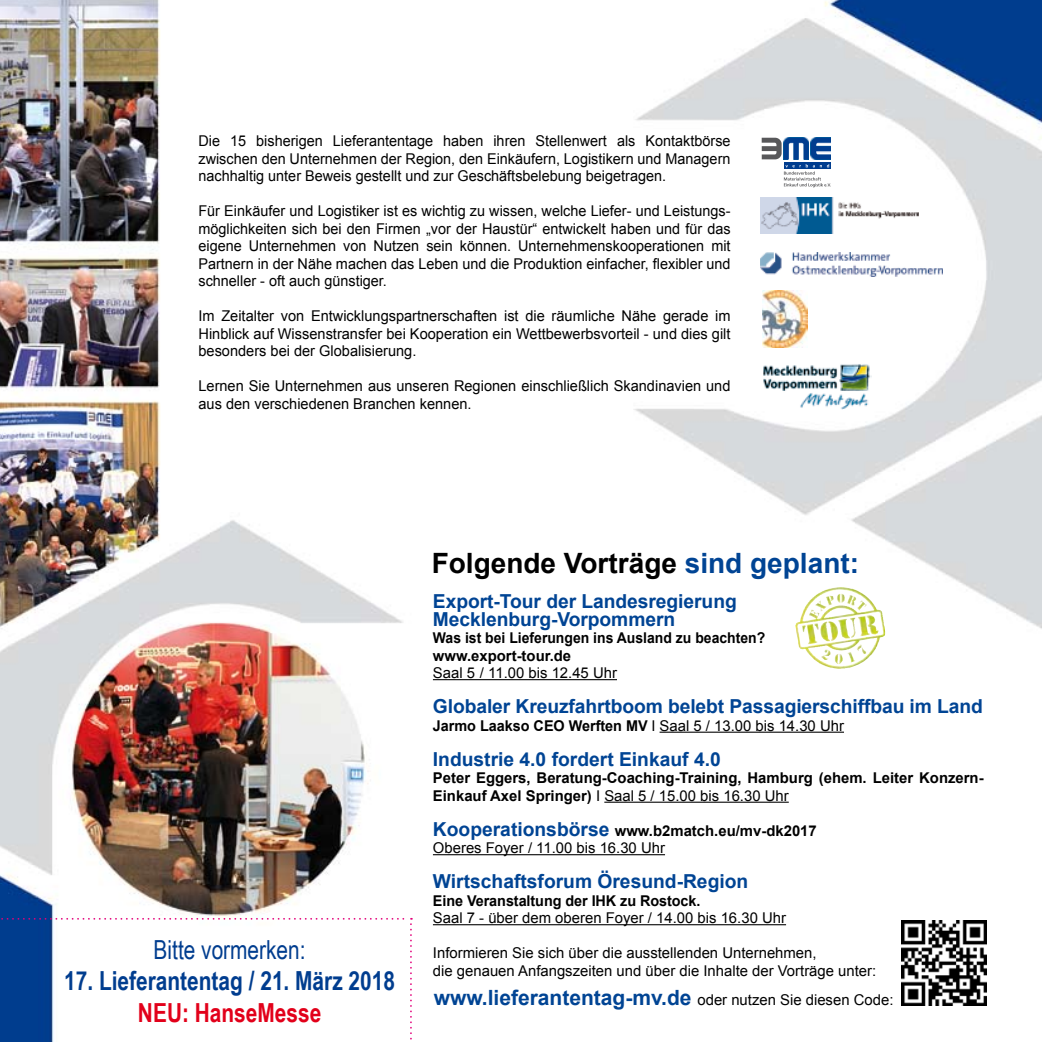
<style>
.page{position:relative;width:1042px;height:1042px;background:#fff}
.page>*{position:absolute;margin:0;border:0;box-sizing:border-box;transform-origin:0 0}
.t1{font:700 28px "Arial";color:#000}
.t2{font:700 26.25px "Arial Narrow";color:#003d8f}
.t3{font:26.25px "Arial Narrow";color:#003d8f}
.t4{font:700 26.25px "Arial Narrow";color:#e2001a}
.t5{font:700 21px "Arial";color:#004494}
.t6{font:700 19.25px/17.5px "Arial";letter-spacing:-.005em;color:#004494}
.t7{font:14.88px/17.5px "Arial";color:#000;text-align:justify}
.t8{font:700 14.88px/17.5px "Arial";color:#000}
.t9{font:700 14.88px/17.5px "Arial";color:#000;scale:.94 1}
.s1{color:#004494}
.s2{font-weight:400}
.s3{font-weight:700;font-size:19.25px;color:#004494}
.s4{font-weight:700}
.s5{font-weight:400;font-size:14.88px;color:#000}
</style>
<div class="page">
<img style="left:0;top:0;width:1042px;height:926px">
<img style="left:760px;top:252px;width:182px;height:24px">
<img style="left:762px;top:291px;width:45px;height:57px">
<img style="left:760px;top:198px;width:158px;height:36px">
<svg style="left:762px;top:138px;width:69px;height:49px"></svg>
<hr style="left:433px;top:679px;width:184px;height:1px;background:#000">
<hr style="left:659px;top:731px;width:185px;height:2px;background:#000">
<hr style="left:604px;top:801px;width:185px;height:2px;background:#000">
<hr style="left:433px;top:854px;width:232px;height:1px;background:#000">
<hr style="left:433px;top:924px;width:353px;height:1px;background:#000">
<img style="left:901px;top:920px;width:86px;height:86px">
<svg style="left:0;top:918px;width:412px;height:124px"></svg>
<img style="left:795px;top:587px;width:90px;height:82px">
<img style="left:763px;top:359px;width:108px;height:50px">
<p class="t7" style="left:198px;top:132px;width:533px">Die 15 bisherigen Lieferantentage haben ihren Stellenwert als Kontaktbörse zwischen den Unternehmen der Region, den Einkäufern, Logistikern und Managern nachhaltig unter Beweis gestellt und zur Geschäftsbelebung beigetragen.</p>
<p class="t7" style="left:198px;top:202px;width:533px">Für Einkäufer und Logistiker ist es wichtig zu wissen, welche Liefer- und Leistungs&shy;möglichkeiten sich bei den Firmen „vor der Haustür“ entwickelt haben und für das eigene Unternehmen von Nutzen sein können. Unternehmenskooperationen mit Partnern in der Nähe machen das Leben und die Produktion einfacher, flexibler und schneller - oft auch günstiger.</p>
<p class="t7" style="left:198px;top:307px;width:533px">Im Zeitalter von Entwicklungspartnerschaften ist die räumliche Nähe gerade im Hinblick auf Wissenstransfer bei Kooperation ein Wettbewerbsvorteil - und dies gilt besonders bei der Globalisierung.</p>
<p class="t7" style="left:198px;top:377px;width:533px">Lernen Sie Unternehmen aus unseren Regionen einschließlich Skandinavien und aus den verschiedenen Branchen kennen.</p>
<h2 class="t3" style="left:154px;top:930px;width:154px">Bitte vormerken:</h2>
<h2 class="t2" style="left:64px;top:961px;width:332px">17. Lieferantentag / 21. März 2018</h2>
<h2 class="t4" style="left:138px;top:992px;width:185px">NEU: HanseMesse</h2>
<h1 class="t1" style="left:432px;top:543px;width:429px">Folgende Vorträge <span class="s1">sind geplant:</span></h1>
<p class="t6" style="left:433px;top:593px;width:305px">Export-Tour der Landesregierung<br>Mecklenburg-Vorpommern</p>
<p class="t9" style="left:433px;top:629px;width:355px">Was ist bei Lieferungen ins Ausland zu beachten? www.export-tour.de</p>
<p class="t7" style="left:433px;top:664px;width:186px">Saal 5 / 11.00 bis 12.45 Uhr</p>
<p class="t6" style="left:433px;top:698px;width:551px">Globaler Kreuzfahrtboom belebt Passagierschiffbau im Land</p>
<p class="t8" style="left:433px;top:717px;width:412px">Jarmo Laakso CEO Werften MV <span class="s2">I Saal 5 / 13.00 bis 14.30 Uhr</span></p>
<p class="t6" style="left:433px;top:750px;width:289px">Industrie 4.0 fordert Einkauf 4.0</p>
<p class="t8" style="left:433px;top:769px;width:552px">Peter Eggers, Beratung-Coaching-Training, Hamburg (ehem. Leiter Konzern-<br>Einkauf Axel Springer) <span class="s2">I Saal 5 / 15.00 bis 16.30 Uhr</span></p>
<p class="t7" style="left:433px;top:821px;width:385px"><span class="s3">Kooperationsbörse</span> <span class="s4">www.b2match.eu/mv-dk2017<br></span>Oberes Foyer / 11.00 bis 16.30 Uhr</p>
<p class="t6" style="left:433px;top:873px;width:317px">Wirtschaftsforum Öresund-Region</p>
<p class="t8" style="left:433px;top:892px;width:269px">Eine Veranstaltung der IHK zu Rostock.</p>
<p class="t7" style="left:433px;top:909px;width:355px">Saal 7 - über dem oberen Foyer / 14.00 bis 16.30 Uhr</p>
<p class="t7" style="left:433px;top:944px;width:445px">Informieren Sie sich über die ausstellenden Unternehmen,<br>die genauen Anfangszeiten und über die Inhalte der Vorträge unter:</p>
<h3 class="t5" style="left:434px;top:983px;width:461px">www.lieferantentag-mv.de <span class="s5">oder nutzen Sie diesen Code:</span></h3>
</div>
